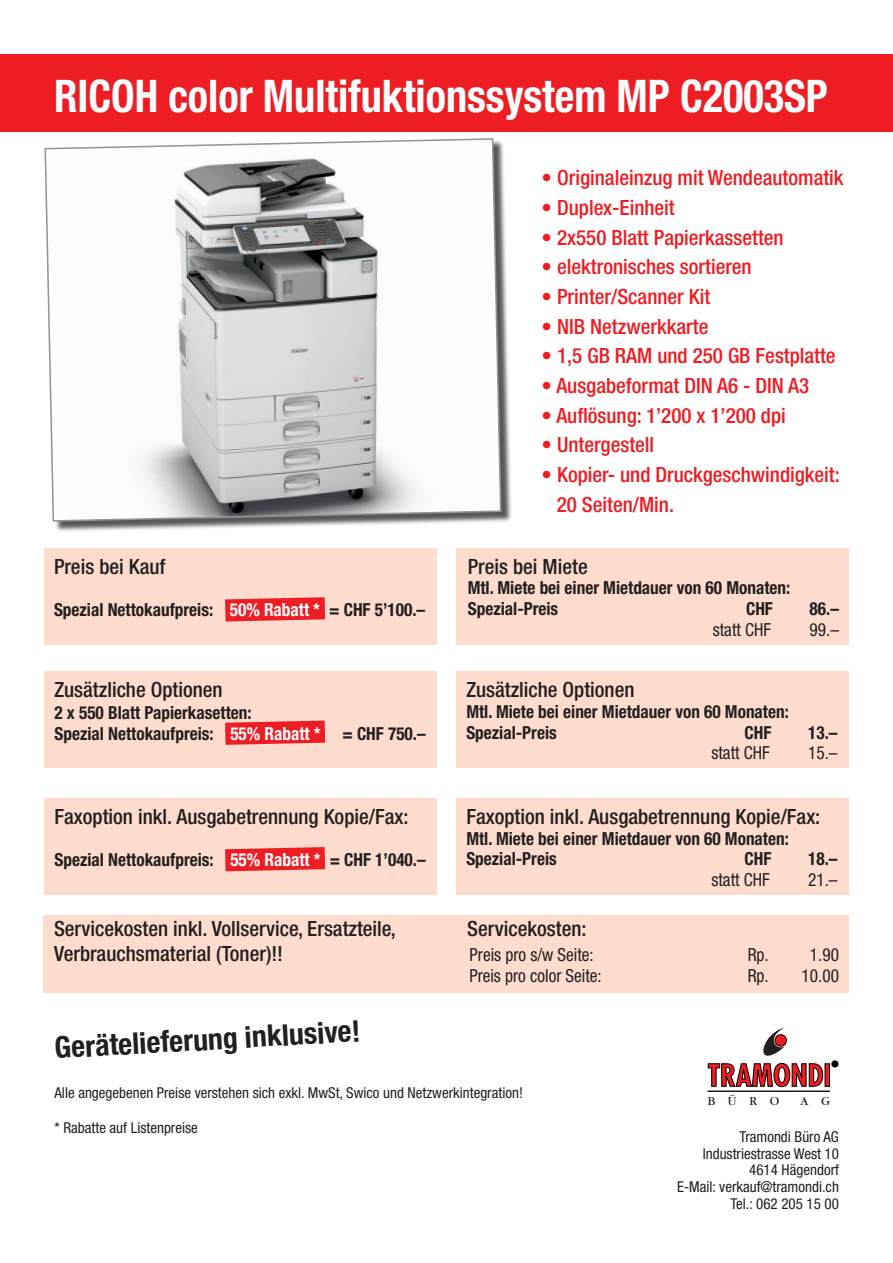
<style>
.page{position:relative;width:893px;height:1263px;background:#fff}
.page>*{position:absolute;margin:0;border:0;box-sizing:border-box;transform-origin:0 0}
.t1{font:700 condensed 45px "Helvetica Neue LT Std";color:#fff;scale:.94 1}
.t2{font:700 condensed 30px "Helvetica Neue LT Std";color:#231f20}
.t3{font:500 condensed 21px "Helvetica Neue LT Std";color:#ee1d23}
.t4{font:500 condensed 21px "Helvetica Neue LT Std";color:#231f20}
.t5{font:700 condensed 18px "Helvetica Neue LT Std";color:#231f20;scale:.96 1}
.t6{font:condensed 18px "Helvetica Neue LT Std";color:#231f20;scale:.96 1}
.t7{font:condensed 15px "Helvetica Neue LT Std";color:#231f20}
.t8{font:12.9px "Garamond";color:#231f20}
.s1{color:#fff}
.s2{font-weight:400}
</style>
<div class="page">
<div style="left:0;top:54px;width:893px;height:78px;background:#ee1d23"></div>
<div style="left:44px;top:548px;width:393px;height:96px;background:#fddcce"></div>
<div style="left:456px;top:548px;width:393px;height:96px;background:#fddcce"></div>
<div style="left:44px;top:672px;width:393px;height:96px;background:#fddcce"></div>
<div style="left:456px;top:672px;width:393px;height:96px;background:#fddcce"></div>
<div style="left:44px;top:798px;width:393px;height:96px;background:#fddcce"></div>
<div style="left:456px;top:798px;width:393px;height:96px;background:#fddcce"></div>
<div style="left:46px;top:139px;width:466px;height:393px;background:#231f20;opacity:.75"></div>
<svg style="left:44px;top:138px;width:458px;height:384px"></svg>
<div style="left:44px;top:915px;width:805px;height:78px;background:#fddcce"></div>
<hr style="left:708px;top:1090px;width:122px;height:2px;background:#231f20">
<svg style="left:832px;top:1061px;width:6px;height:6px"></svg>
<svg style="left:707px;top:1028px;width:116px;height:60px"></svg>
<hr style="left:825px;top:1064px;width:4px;height:22px;background:#ee1d23">
<div style="left:825px;top:1063px;width:5px;height:24px;border:1px solid #000"></div>
<div style="left:775px;top:1035px;width:11px;height:11px;background:#ee1d23;border-radius:50%"></div>
<div style="left:775px;top:1034px;width:12px;height:12px;border:1px solid #000;border-radius:50%"></div>
<svg style="left:225px;top:597px;width:100px;height:24px;background:#ef2d31"></svg>
<svg style="left:225px;top:720px;width:100px;height:25px;background:#ef3337"></svg>
<svg style="left:225px;top:847px;width:100px;height:24px;background:#ef2c31"></svg>
<p class="t1" style="left:54px;top:69px;width:825px">RICOH color Multifuktionssystem MP C2003SP</p>
<p class="t4" style="left:54px;top:554px;width:113px">Preis bei Kauf</p>
<p class="t5" style="left:54px;top:599px;width:388px">Spezial Nettokaufpreis: <span class="s1">50% Rabatt *</span> = CHF 5’100.–</p>
<p class="t4" style="left:54px;top:677px;width:170px">Zusätzliche Optionen</p>
<p class="t5" style="left:54px;top:701px;width:207px">2 x 550 Blatt Papierkasetten:</p>
<p class="t5" style="left:54px;top:722px;width:388px">Spezial Nettokaufpreis: <span class="s1">55% Rabatt *</span> = CHF 750.–</p>
<p class="t4" style="left:54px;top:804px;width:355px">Faxoption inkl. Ausgabetrennung Kopie/Fax:</p>
<p class="t5" style="left:54px;top:849px;width:388px">Spezial Nettokaufpreis: <span class="s1">55% Rabatt *</span> = CHF 1’040.–</p>
<p class="t3" style="left:542px;top:165px;width:304px"><span class="s2">•</span> Originaleinzug mit Wendeautomatik</p>
<p class="t3" style="left:542px;top:195px;width:135px"><span class="s2">•</span> Duplex-Einheit</p>
<p class="t3" style="left:542px;top:225px;width:244px"><span class="s2">•</span> 2x550 Blatt Papierkassetten</p>
<p class="t3" style="left:542px;top:254px;width:212px"><span class="s2">•</span> elektronisches sortieren</p>
<p class="t3" style="left:542px;top:284px;width:170px"><span class="s2">•</span> Printer/Scanner Kit</p>
<p class="t3" style="left:542px;top:314px;width:168px"><span class="s2">•</span> NIB Netzwerkkarte</p>
<p class="t3" style="left:542px;top:343px;width:296px"><span class="s2">•</span> 1,5 GB RAM und 250 GB Festplatte</p>
<p class="t3" style="left:542px;top:373px;width:269px"><span class="s2">•</span> Ausgabeformat DIN A6 - DIN A3</p>
<p class="t3" style="left:542px;top:403px;width:246px"><span class="s2">•</span> Auflösung: 1’200 x 1’200 dpi</p>
<p class="t3" style="left:542px;top:432px;width:114px"><span class="s2">•</span> Untergestell</p>
<p class="t3" style="left:542px;top:462px;width:300px"><span class="s2">•</span> Kopier- und Druckgeschwindigkeit:</p>
<p class="t3" style="left:557px;top:492px;width:119px">20 Seiten/Min.</p>
<p class="t4" style="left:468px;top:554px;width:121px">Preis bei Miete</p>
<p class="t5" style="left:468px;top:577px;width:337px">Mtl. Miete bei einer Mietdauer von 60 Monaten:</p>
<p class="t5" style="left:468px;top:598px;width:96px">Spezial-Preis</p>
<p class="t5" style="left:746px;top:598px;width:30px">CHF</p>
<p class="t5" style="left:810px;top:598px;width:32px">86.–</p>
<p class="t6" style="left:713px;top:619px;width:62px">statt CHF</p>
<p class="t6" style="left:810px;top:619px;width:32px">99.–</p>
<p class="t4" style="left:466px;top:677px;width:170px">Zusätzliche Optionen</p>
<p class="t5" style="left:466px;top:701px;width:337px">Mtl. Miete bei einer Mietdauer von 60 Monaten:</p>
<p class="t5" style="left:466px;top:721px;width:96px">Spezial-Preis</p>
<p class="t5" style="left:745px;top:721px;width:30px">CHF</p>
<p class="t5" style="left:808px;top:721px;width:32px">13.–</p>
<p class="t6" style="left:711px;top:742px;width:62px">statt CHF</p>
<p class="t6" style="left:808px;top:742px;width:32px">15.–</p>
<p class="t4" style="left:466px;top:804px;width:355px">Faxoption inkl. Ausgabetrennung Kopie/Fax:</p>
<p class="t5" style="left:466px;top:827px;width:337px">Mtl. Miete bei einer Mietdauer von 60 Monaten:</p>
<p class="t5" style="left:466px;top:848px;width:96px">Spezial-Preis</p>
<p class="t5" style="left:745px;top:848px;width:30px">CHF</p>
<p class="t5" style="left:808px;top:848px;width:32px">18.–</p>
<p class="t6" style="left:711px;top:869px;width:62px">statt CHF</p>
<p class="t6" style="left:808px;top:869px;width:32px">21.–</p>
<p class="t4" style="left:54px;top:916px;width:343px">Servicekosten inkl. Vollservice, Ersatzteile,</p>
<p class="t4" style="left:467px;top:916px;width:121px">Servicekosten:</p>
<p class="t4" style="left:54px;top:941px;width:231px">Verbrauchsmaterial (Toner)!!</p>
<p class="t6" style="left:470px;top:944px;width:131px">Preis pro s/w Seite:</p>
<p class="t6" style="left:748px;top:944px;width:97px">Rp. 1.90</p>
<p class="t6" style="left:469px;top:965px;width:139px">Preis pro color Seite:</p>
<p class="t6" style="left:748px;top:965px;width:97px">Rp. 10.00</p>
<p class="t2" style="left:54px;top:1029px;width:308px;rotate:-3deg">Gerätelieferung inklusive!</p>
<p class="t7" style="left:54px;top:1084px;width:470px">Alle angegebenen Preise verstehen sich exkl. MwSt, Swico und Netzwerkintegration!</p>
<p class="t7" style="left:54px;top:1119px;width:145px">* Rabatte auf Listenpreise</p>
<p class="t8" style="left:708px;top:1094px;width:73px">B Ü R O</p>
<p class="t8" style="left:800px;top:1094px;width:31px">A G</p>
<p class="t7" style="left:740px;top:1128px;width:101px">Tramondi Büro AG</p>
<p class="t7" style="left:703px;top:1144px;width:138px">Industriestrasse West 10</p>
<p class="t7" style="left:749px;top:1161px;width:91px">4614 Hägendorf</p>
<p class="t7" style="left:677px;top:1178px;width:163px">E-Mail: verkauf@tramondi.ch</p>
<p class="t7" style="left:730px;top:1195px;width:110px">Tel.: 062 205 15 00</p>
</div>
